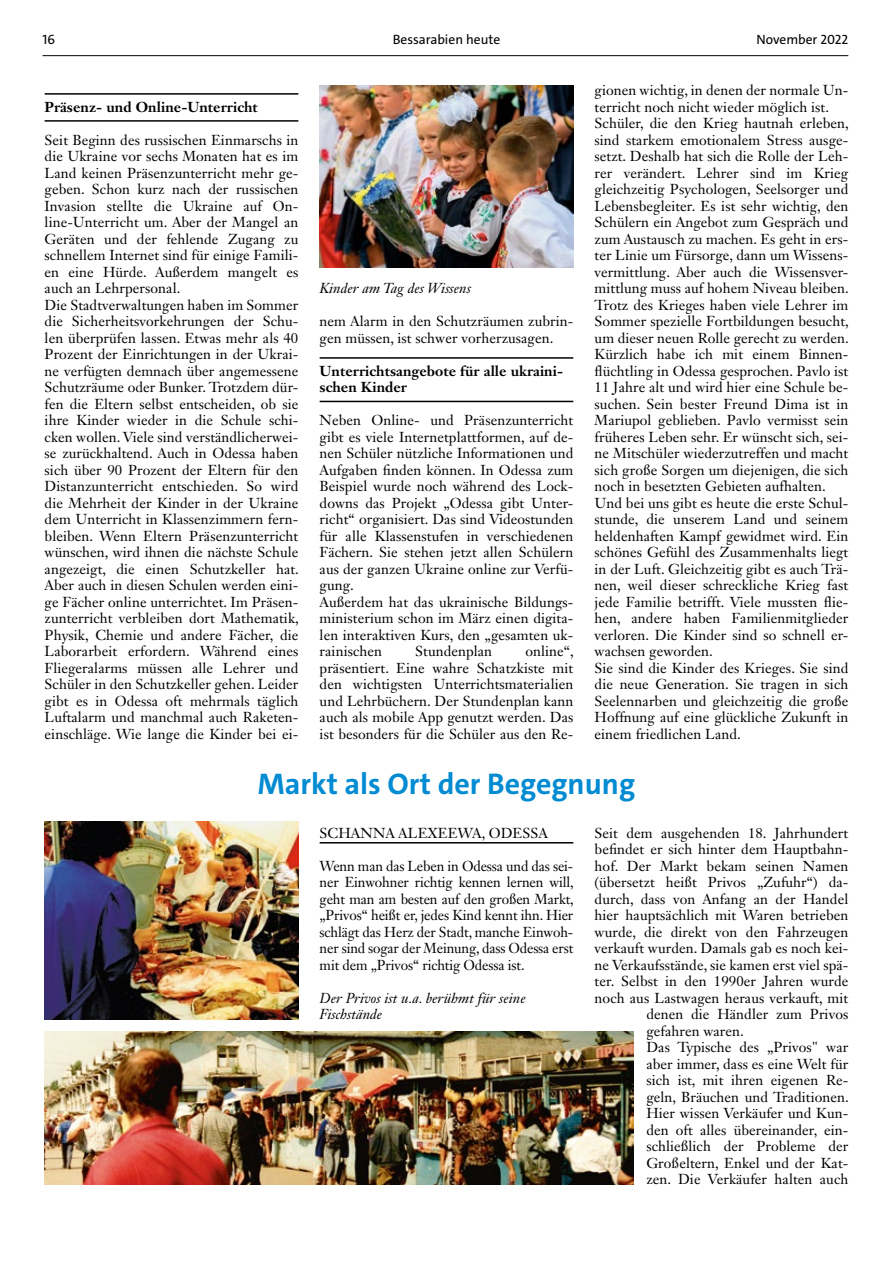
<style>
.page{position:relative;width:893px;height:1263px;background:#fff}
.page>*{position:absolute;margin:0;border:0;box-sizing:border-box;transform-origin:0 0}
.t1{font:700 30px "The Sans";color:#008bd2}
.t2{font:14.25px/16.5px "Janson Text LT Std";letter-spacing:.005em;color:#000}
.t3{font:700 14.25px/16.5px "Janson Text LT Std";letter-spacing:.005em;color:#000}
.t4{font:italic 14.25px/16.5px "Janson Text LT Std";letter-spacing:.005em;color:#000}
.t5{font:13.5px "The Sans";color:#000}
</style>
<div class="page">
<hr style="left:43px;top:55px;width:805px;height:1px;background:#000">
<img style="left:45px;top:821px;width:253px;height:198px">
<img style="left:45px;top:1031px;width:589px;height:153px">
<hr style="left:320px;top:842px;width:253px;height:1px;background:#000">
<hr style="left:45px;top:93px;width:253px;height:2px;background:#000">
<hr style="left:45px;top:120px;width:253px;height:2px;background:#000">
<hr style="left:320px;top:357px;width:253px;height:2px;background:#000">
<hr style="left:320px;top:401px;width:253px;height:1px;background:#000">
<img style="left:320px;top:85px;width:253px;height:182px">
<p class="t5" style="left:43px;top:31px;width:14px">16</p>
<p class="t5" style="left:393px;top:31px;width:109px">Bessarabien heute</p>
<p class="t5" style="left:757px;top:31px;width:93px">November 2022</p>
<p class="t3" style="left:45px;top:98px;width:215px">Präsenz- und Online-Unterricht</p>
<p class="t2" style="left:45px;top:131px;width:256px">Seit Beginn des russischen Einmarschs in die Ukraine vor sechs Monaten hat es im Land keinen Präsenzunterricht mehr ge&shy;geben. Schon kurz nach der russischen Invasion stellte die Ukraine auf On&shy;line-Unterricht um. Aber der Mangel an Geräten und der fehlende Zugang zu schnellem Internet sind für einige Famili&shy;en eine Hürde. Außerdem mangelt es auch an Lehrpersonal.<br>Die Stadtverwaltungen haben im Sommer die Sicherheitsvorkehrungen der Schu&shy;len überprüfen lassen. Etwas mehr als 40<br>Prozent der Einrichtungen in der Ukrai&shy;ne verfügten demnach über angemessene Schutzräume oder Bunker. Trotzdem dür&shy;fen die Eltern selbst entscheiden, ob sie ihre Kinder wieder in die Schule schi&shy;cken wollen. Viele sind verständlicherwei&shy;se zurückhaltend. Auch in Odessa haben sich über 90 Prozent der Eltern für den Distanzunterricht entschieden. So wird die Mehrheit der Kinder in der Ukraine dem Unterricht in Klassenzimmern fern&shy;bleiben. Wenn Eltern Präsenzunterricht wünschen, wird ihnen die nächste Schule angezeigt, die einen Schutzkeller hat.<br>Aber auch in diesen Schulen werden eini&shy;ge Fächer online unterrichtet. Im Präsen&shy;zunterricht verbleiben dort Mathematik, Physik, Chemie und andere Fächer, die Laborarbeit erfordern. Während eines Fliegeralarms müssen alle Lehrer und Schüler in den Schutzkeller gehen. Leider gibt es in Odessa oft mehrmals täglich Luftalarm und manchmal auch Raketen&shy;einschläge. Wie lange die Kinder bei ei-</p>
<p class="t4" style="left:320px;top:280px;width:153px">Kinder am Tag des Wissens</p>
<p class="t2" style="left:320px;top:313px;width:255px">nem Alarm in den Schutzräumen zubrin&shy;gen müssen, ist schwer vorherzusagen.</p>
<p class="t3" style="left:320px;top:362px;width:245px">Unterrichtsangebote für alle ukraini&shy;schen Kinder</p>
<p class="t2" style="left:320px;top:412px;width:255px">Neben Online- und Präsenzunterricht gibt es viele Internetplattformen, auf de&shy;nen Schüler nützliche Informationen und Aufgaben finden können. In Odessa zum Beispiel wurde noch während des Lock&shy;downs das Projekt „Odessa gibt Unter&shy;richt“ organisiert. Das sind Videostunden für alle Klassenstufen in verschiedenen Fächern. Sie stehen jetzt allen Schülern aus der ganzen Ukraine online zur Verfü&shy;gung.<br>Außerdem hat das ukrainische Bildungs&shy;ministerium schon im März einen digita&shy;len interaktiven Kurs, den „gesamten uk&shy;rainischen</p>
<p class="t2" style="left:320px;top:643px;width:256px;text-align:justify;text-indent:206px">online“, präsentiert. Eine wahre Schatzkiste mit den wichtigsten Unterrichtsmaterialien und Lehrbüchern. Der Stundenplan kann auch als mobile App genutzt werden. Das ist besonders für die Schüler aus den Re-</p>
<p class="t2" style="left:415px;top:643px;width:78px">Stundenplan</p>
<p class="t2" style="left:595px;top:82px;width:256px">gionen wichtig, in denen der normale Un&shy;terricht noch nicht wieder möglich ist.<br>Schüler, die den Krieg hautnah erleben, sind starkem emotionalem Stress ausge&shy;setzt. Deshalb hat sich die Rolle der Leh&shy;rer verändert. Lehrer sind im Krieg gleichzeitig Psychologen, Seelsorger und Lebensbegleiter. Es ist sehr wichtig, den Schülern ein Angebot zum Gespräch und zum Austausch zu machen. Es geht in ers&shy;ter Linie um Fürsorge, dann um Wissens&shy;vermittlung. Aber auch die Wissensver&shy;mittlung muss auf hohem Niveau bleiben.<br>Trotz des Krieges haben viele Lehrer im Sommer spezielle Fortbildungen besucht, um dieser neuen Rolle gerecht zu werden.<br>Kürzlich habe ich mit einem Binnen&shy;flüchtling in Odessa gesprochen. Pavlo ist 11 Jahre alt und wird hier eine Schule be&shy;suchen. Sein bester Freund Dima ist in Mariupol geblieben. Pavlo vermisst sein früheres Leben sehr. Er wünscht sich, sei&shy;ne Mitschüler wiederzutreffen und macht sich große Sorgen um diejenigen, die sich noch in besetzten Gebieten aufhalten.<br>Und bei uns gibt es heute die erste Schul&shy;stunde, die unserem Land und seinem heldenhaften Kampf gewidmet wird. Ein schönes Gefühl des Zusammenhalts liegt in der Luft. Gleichzeitig gibt es auch Trä&shy;nen, weil dieser schreckliche Krieg fast jede Familie betrifft. Viele mussten flie&shy;hen, andere haben Familienmitglieder verloren. Die Kinder sind so schnell er&shy;wachsen geworden.<br>Sie sind die Kinder des Krieges. Sie sind die neue Generation. Sie tragen in sich Seelennarben und gleichzeitig die große Hoffnung auf eine glückliche Zukunft in einem friedlichen Land.</p>
<h1 class="t1" style="left:258px;top:764px;width:379px">Markt als Ort der Begegnung</h1>
<p class="t2" style="left:320px;top:824px;width:230px">SCHANNA ALEXEEWA, ODESSA</p>
<p class="t2" style="left:320px;top:857px;width:256px;text-align:justify">Wenn man das Leben in Odessa und das sei&shy;ner Einwohner richtig kennen lernen will, geht man am besten auf den großen Markt, „Privos“ heißt er, jedes Kind kennt ihn. Hier schlägt das Herz der Stadt, manche Einwoh&shy;ner sind sogar der Meinung, dass Odessa erst mit dem „Privos“ richtig Odessa ist.</p>
<p class="t4" style="left:320px;top:990px;width:207px">Der Privos ist u.a. berühmt für seine<br>Fischstände</p>
<p class="t2" style="left:595px;top:824px;width:255px">Seit dem ausgehenden 18. Jahrhundert</p>
<p class="t2" style="left:595px;top:841px;width:255px">befindet er sich hinter dem Hauptbahn-</p>
<p class="t2" style="left:595px;top:857px;width:255px">hof. Der Markt bekam seinen Namen</p>
<p class="t2" style="left:595px;top:874px;width:255px">(übersetzt heißt Privos „Zufuhr“) da-</p>
<p class="t2" style="left:595px;top:890px;width:255px">durch, dass von Anfang an der Handel</p>
<p class="t2" style="left:595px;top:907px;width:255px">hier hauptsächlich mit Waren betrieben</p>
<p class="t2" style="left:595px;top:923px;width:255px">wurde, die direkt von den Fahrzeugen</p>
<p class="t2" style="left:595px;top:940px;width:255px">verkauft wurden. Damals gab es noch kei-</p>
<p class="t2" style="left:595px;top:956px;width:255px">ne Verkaufsstände, sie kamen erst viel spä-</p>
<p class="t2" style="left:595px;top:973px;width:255px">ter. Selbst in den 1990er Jahren wurde</p>
<p class="t2" style="left:595px;top:989px;width:255px">noch aus Lastwagen heraus verkauft, mit</p>
<p class="t2" style="left:646px;top:1006px;width:203px">denen die Händler zum Privos</p>
<p class="t2" style="left:646px;top:1022px;width:99px">gefahren waren.</p>
<p class="t2" style="left:646px;top:1039px;width:203px">Das Typische des „Privos" war</p>
<p class="t2" style="left:646px;top:1055px;width:203px">aber immer, dass es eine Welt für</p>
<p class="t2" style="left:646px;top:1072px;width:203px">sich ist, mit ihren eigenen Re-</p>
<p class="t2" style="left:646px;top:1088px;width:204px">geln, Bräuchen und Traditionen.</p>
<p class="t2" style="left:646px;top:1105px;width:203px">Hier wissen Verkäufer und Kun-</p>
<p class="t2" style="left:646px;top:1121px;width:203px">den oft alles übereinander, ein-</p>
<p class="t2" style="left:646px;top:1138px;width:203px">schließlich der Probleme der</p>
<p class="t2" style="left:646px;top:1154px;width:203px">Großeltern, Enkel und der Kat-</p>
<p class="t2" style="left:646px;top:1171px;width:203px">zen. Die Verkäufer halten auch</p>
</div>
